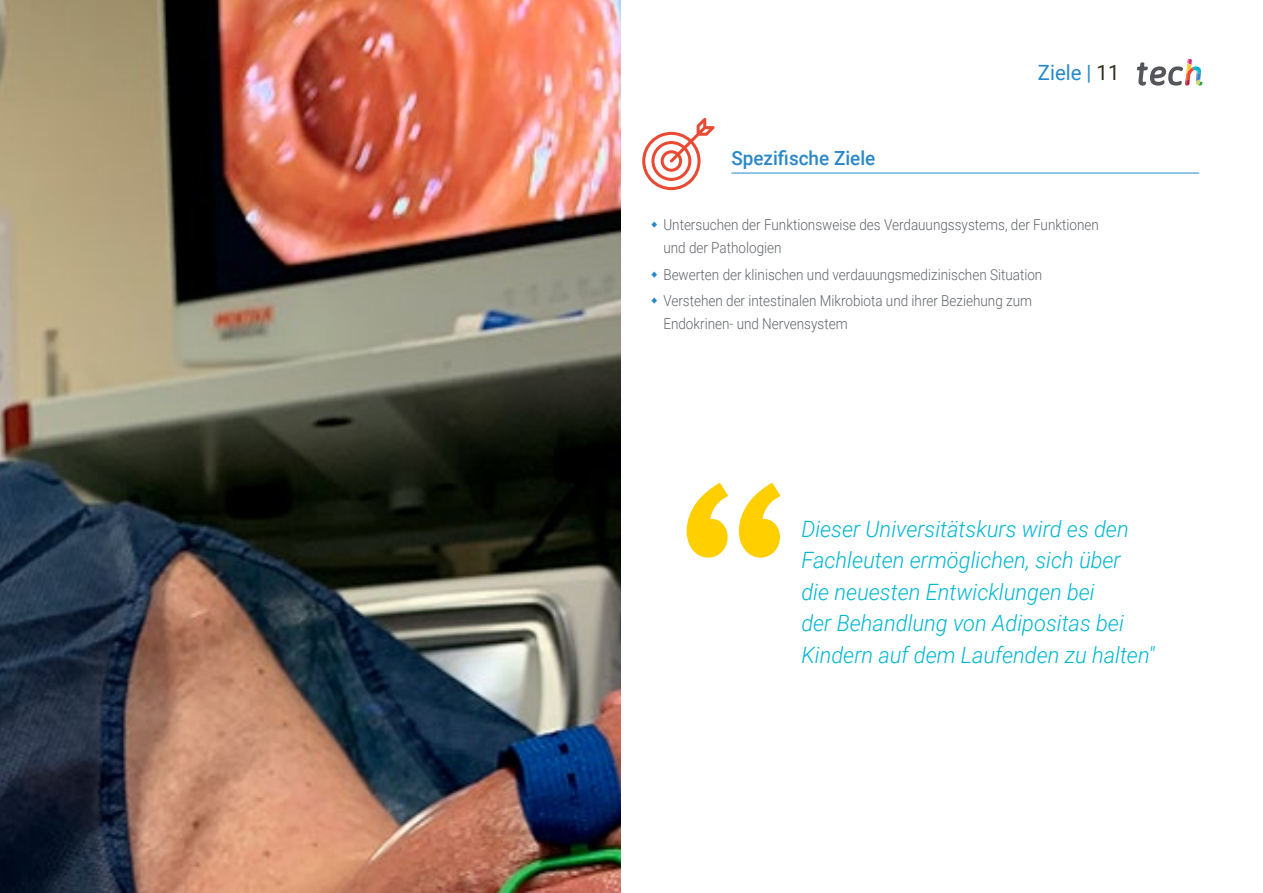
<style>
.page{position:relative;width:1263px;height:893px;background:#fff}
.page>*{position:absolute;margin:0;border:0;box-sizing:border-box;transform-origin:0 0}
.t1{font:italic 300 22.5px/31.5px "Roboto";color:#00b7d1}
.t2{font:21px "Roboto";color:#2289cb}
.t3{font:500 19.5px "Roboto";color:#2988c9}
.t4{font:300 15px/22.5px "Roboto";color:#61646a;scale:.9 1}
.s1{color:#312e20}
</style>
<div class="page">
<svg style="left:1137px;top:59px;width:65px;height:27px"></svg>
<img style="left:0;top:0;width:621px;height:893px">
<hr style="left:731px;top:173px;width:468px;height:1px;background:#2988c9">
<svg style="left:642px;top:118px;width:73px;height:72px"></svg>
<svg style="left:686px;top:482px;width:95px;height:76px"></svg>
<h3 class="t3" style="left:731px;top:144px;width:145px">Spezifische Ziele</h3>
<h2 class="t2" style="left:1038px;top:57px;width:83px">Ziele | <span class="s1">11</span></h2>
<p class="t4" style="left:663px;top:213px;width:485px">Untersuchen der Funktionsweise des Verdauungssystems, der Funktionen und der Pathologien</p>
<p class="t4" style="left:663px;top:260px;width:423px;line-height:26.7px">Bewerten der klinischen und verdauungsmedizinischen Situation<br>Verstehen der intestinalen Mikrobiota und ihrer Beziehung zum</p>
<p class="t4" style="left:663px;top:312px;width:206px">Endokrinen- und Nervensystem</p>
<h1 class="t1" style="left:801px;top:512px;width:355px">Dieser Universitätskurs wird es den Fachleuten ermöglichen, sich über<br>die neuesten Entwicklungen bei<br>der Behandlung von Adipositas bei Kindern auf dem Laufenden zu halten"</h1>
</div>
